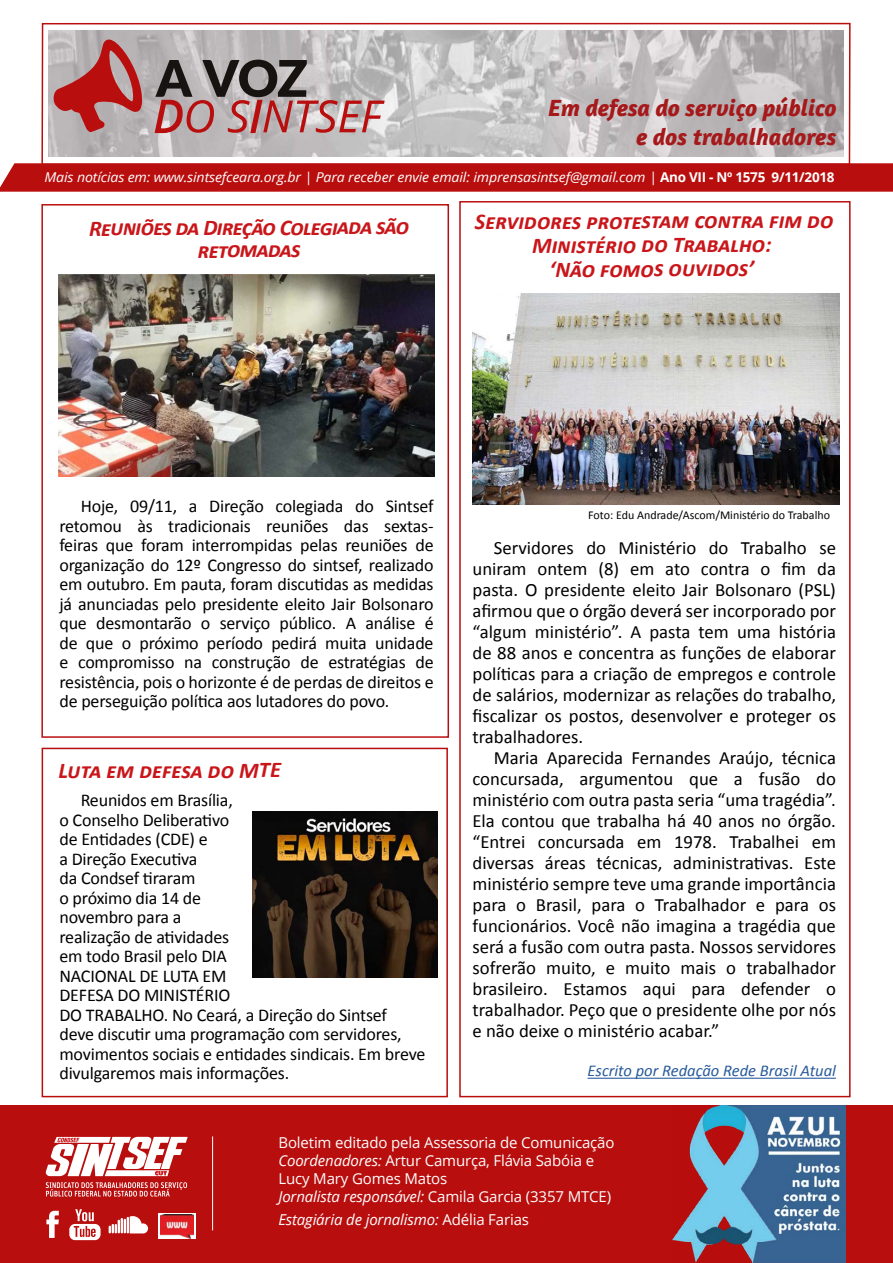
<style>
.page{position:relative;width:893px;height:1263px;background:#fff}
.page>*{position:absolute;margin:0;border:0;box-sizing:border-box;transform-origin:0 0}
.t1{font:italic 700 24px/28.8px "Amaranth";color:#a6191b;text-align:right}
.t2{font:italic 700 22.5px/24px "Calibri";letter-spacing:-.01em;color:#c9161a;text-align:center}
.t3{font:italic 700 22.5px/22.5px "Calibri";letter-spacing:-.035em;color:#c9161a;text-align:center}
.t4{font:18.75px/21px "Calibri";color:#000;text-align:justify}
.t5{font:18px/19.5px "Calibri";letter-spacing:-.01em;color:#000;text-align:justify}
.t6{font:italic 16.5px "Calibri";color:#275b9b}
.t7{font:15px/18px "Open Sans";letter-spacing:-.01em;color:#fff}
.t8{font:italic 15px "Open Sans";letter-spacing:-.01em;color:#fff}
.t9{font:italic 13.5px "Open Sans";letter-spacing:-.01em;color:#fff;scale:1.05 1}
.t10{font:12px "Calibri";color:#000}
.s1{font-weight:700;font-style:normal}
.s2{font-style:italic}
.s3{font-style:normal}
</style>
<div class="page">
<div style="left:42px;top:748px;width:406px;height:349px;border:2px solid #b90e0e"></div>
<div style="left:41px;top:204px;width:408px;height:534px;border:2px solid #b90e0e"></div>
<div style="left:41px;top:23px;width:810px;height:142px;border:2px solid #b90e0e"></div>
<div style="left:0;top:1105px;width:893px;height:158px;background:#b90e0e"></div>
<svg style="left:0;top:163px;width:893px;height:29px;background:#ba1313"></svg>
<hr style="left:212px;top:1136px;width:1px;height:94px;background:#fff">
<svg style="left:45px;top:1137px;width:143px;height:39px"></svg>
<svg style="left:46px;top:1182px;width:141px;height:14px"></svg>
<svg style="left:46px;top:1211px;width:13px;height:27px"></svg>
<svg style="left:69px;top:1209px;width:32px;height:31px"></svg>
<svg style="left:109px;top:1216px;width:39px;height:17px"></svg>
<div style="left:158px;top:1213px;width:38px;height:26px;background:linear-gradient(to bottom,#fff,#fff)"></div>
<img style="left:160px;top:1214px;width:33px;height:24px">
<img style="left:49px;top:30px;width:794px;height:126px">
<svg style="left:154px;top:60px;width:231px;height:74px;background:#a68c8d"></svg>
<svg style="left:53px;top:37px;width:91px;height:96px;background:#b87474"></svg>
<img style="left:673px;top:1105px;width:172px;height:158px">
<div style="left:459px;top:201px;width:392px;height:896px;border:2px solid #b90e0e"></div>
<img style="left:58px;top:275px;width:377px;height:201px">
<img style="left:252px;top:812px;width:185px;height:166px">
<img style="left:472px;top:293px;width:367px;height:211px">
<hr style="left:587px;top:1078px;width:249px;height:1px;background:#275b9b">
<p class="t1" style="left:549px;top:93px;width:289px">Em defesa do serviço público e dos trabalhadores</p>
<p class="t9" style="left:45px;top:168px;width:754px">Mais notícias em: www.sintsefceara.org.br | Para receber envie email: imprensasintsef@gmail.com | <span class="s1">Ano VII - Nº 1575 9/11/2018</span></p>
<p class="t3" style="left:89px;top:216px;width:322px">Reuniões da Direção Colegiada são retomadas</p>
<p class="t2" style="left:475px;top:209px;width:360px">Servidores protestam contra fim do<br>Ministério do Trabalho:<br>‘Não fomos ouvidos’</p>
<p class="t5" style="left:59px;top:497px;width:376px;text-indent:21px">Hoje, 09/11, a Direção colegiada do Sintsef retomou às tradicionais reuniões das sextas&shy;feiras que foram interrompidas pelas reuniões de organização do 12º Congresso do sintsef, realizado em outubro. Em pauta, foram discutidas as medidas já anunciadas pelo presidente eleito Jair Bolsonaro que desmontarão o serviço público. A análise é de que o próximo período pedirá muita unidade e compromisso na construção de estratégias de resistência, pois o horizonte é de perdas de direitos e de perseguição política aos lutadores do povo.</p>
<p class="t2" style="left:59px;top:758px;width:224px">Luta em defesa do MTE</p>
<p class="t5" style="left:59px;top:791px;width:368px;text-align:left;text-indent:21px">Reunidos em Brasília,<br>o Conselho Deliberativo<br>de Entidades (CDE) e<br>a Direção Executiva<br>da Condsef tiraram<br>o próximo dia 14 de<br>novembro para a<br>realização de atividades<br>em todo Brasil pelo DIA<br>NACIONAL DE LUTA EM<br>DEFESA DO MINISTÉRIO<br>DO TRABALHO. No Ceará, a Direção do Sintsef deve discutir uma programação com servidores, movimentos sociais e entidades sindicais. Em breve divulgaremos mais informações.</p>
<p class="t10" style="left:588px;top:507px;width:243px">Foto: Edu Andrade/Ascom/Ministério do Trabalho</p>
<p class="t4" style="left:472px;top:537px;width:365px;text-indent:21px">Servidores do Ministério do Trabalho se uniram ontem (8) em ato contra o fim da pasta. O presidente eleito Jair Bolsonaro (PSL) afirmou que o órgão deverá ser incorporado por “algum ministério”. A pasta tem uma história de 88 anos e concentra as funções de elaborar políticas para a criação de empregos e controle de salários, modernizar as relações do trabalho, fiscalizar os postos, desenvolver e proteger os trabalhadores.</p>
<p class="t4" style="left:472px;top:747px;width:365px;text-indent:21px">Maria Aparecida Fernandes Araújo, técnica concursada, argumentou que a fusão do ministério com outra pasta seria “uma tragédia”.<br>Ela contou que trabalha há 40 anos no órgão. “Entrei concursada em 1978. Trabalhei em diversas áreas técnicas, administrativas. Este ministério sempre teve uma grande importância para o Brasil, para o Trabalhador e para os funcionários. Você não imagina a tragédia que será a fusão com outra pasta. Nossos servidores sofrerão muito, e muito mais o trabalhador brasileiro. Estamos aqui para defender o trabalhador. Peço que o presidente olhe por nós e não deixe o ministério acabar.”</p>
<p class="t6" style="left:587px;top:1059px;width:250px">Escrito por Redação Rede Brasil Atual</p>
<p class="t7" style="left:278px;top:1133px;width:337px">Boletim editado pela Assessoria de Comunicação <span class="s2">Coordenadores:</span> Artur Camurça, Flávia Sabóia e Lucy Mary Gomes Matos<br><span class="s2">Jornalista responsável:</span> Camila Garcia (3357 MTCE)</p>
<p class="t8" style="left:278px;top:1209px;width:252px">Estagiária de jornalismo: <span class="s3">Adélia Farias</span></p>
</div>
